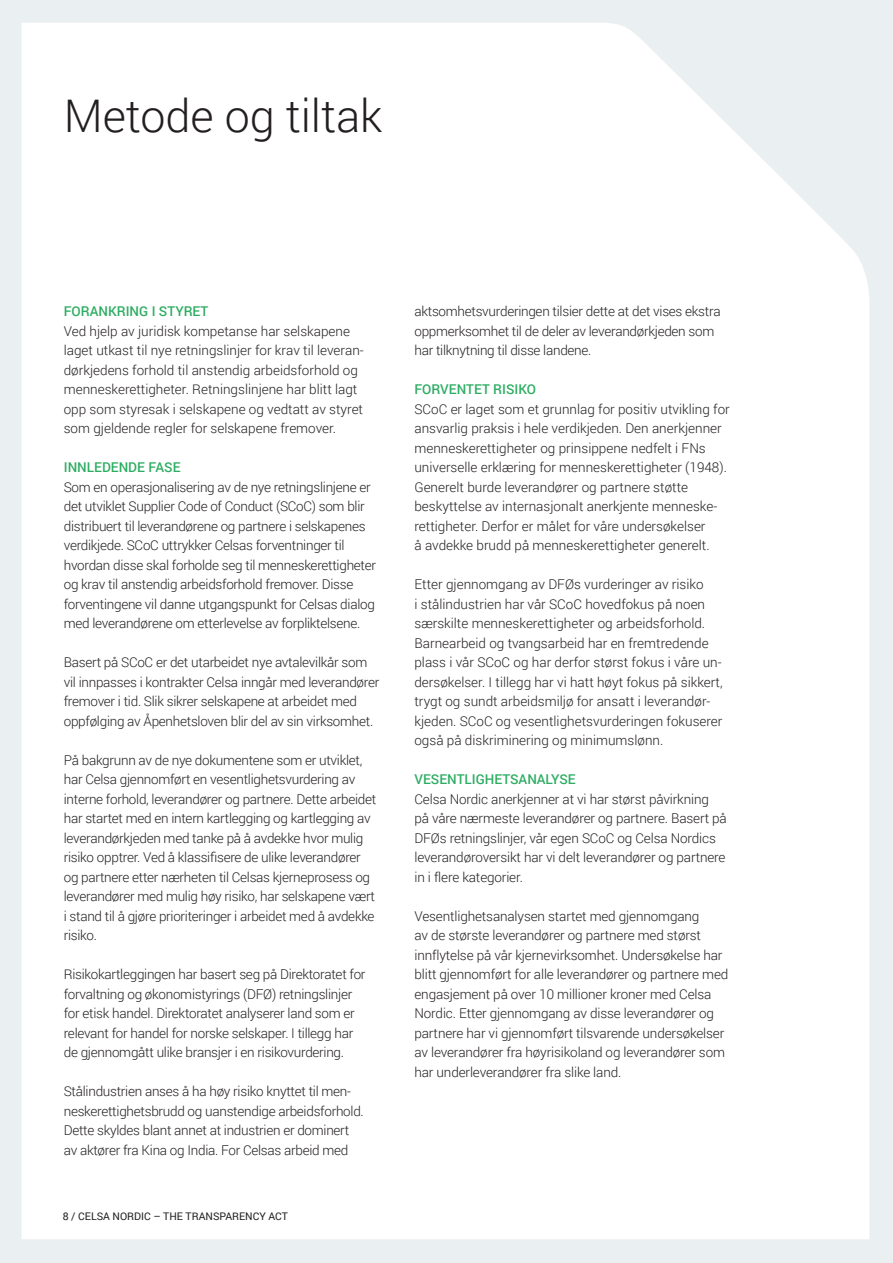
<style>
.page{position:relative;width:893px;height:1263px;background:#fff}
.page>*{position:absolute;margin:0;border:0;box-sizing:border-box;transform-origin:0 0}
.t1{font:300 45px "Roboto";color:#231f20}
.t2{font:300 13.5px/19.5px "Roboto";letter-spacing:-.015em;color:#231f20}
.t3{font:500 13.5px "Roboto";color:#2dad62}
.t4{font:10.5px "Roboto";color:#231f20}
</style>
<div class="page">
<div style="left:0;top:0;width:892px;height:1263px;background:#eaf0f1"></div>
<div style="left:22px;top:23px;width:847px;height:1216px;background:#fff"></div>
<h1 class="t1" style="left:64px;top:85px;width:320px">Metode og tiltak</h1>
<p class="t3" style="left:64px;top:302px;width:146px">FORANKRING I STYRET</p>
<p class="t2" style="left:64px;top:321px;width:301px">Ved hjelp av juridisk kompetanse har selskapene laget utkast til nye retningslinjer for krav til leveran&shy;dørkjedens forhold til anstendig arbeidsforhold og menneskerettigheter. Retningslinjene har blitt lagt opp som styresak i selskapene og vedtatt av styret som gjeldende regler for selskapene fremover.</p>
<p class="t3" style="left:64px;top:458px;width:118px">INNLEDENDE FASE</p>
<p class="t2" style="left:64px;top:477px;width:314px">Som en operasjonalisering av de nye retningslinjene er det utviklet Supplier Code of Conduct (SCoC) som blir distribuert til leverandørene og partnere i selskapenes verdikjede. SCoC uttrykker Celsas forventninger til hvordan disse skal forholde seg til menneskerettigheter og krav til anstendig arbeidsforhold fremover. Disse forventingene vil danne utgangspunkt for Celsas dialog med leverandørene om etterlevelse av forpliktelsene.</p>
<p class="t2" style="left:64px;top:652px;width:317px">Basert på SCoC er det utarbeidet nye avtalevilkår som vil innpasses i kontrakter Celsa inngår med leverandører fremover i tid. Slik sikrer selskapene at arbeidet med oppfølging av Åpenhetsloven blir del av sin virksomhet.</p>
<p class="t2" style="left:64px;top:750px;width:314px">På bakgrunn av de nye dokumentene som er utviklet, har Celsa gjennomført en vesentlighetsvurdering av interne forhold, leverandører og partnere. Dette arbeidet har startet med en intern kartlegging og kartlegging av leverandørkjeden med tanke på å avdekke hvor mulig risiko opptrer. Ved å klassifisere de ulike leverandører og partnere etter nærheten til Celsas kjerneprosess og leverandører med mulig høy risiko, har selskapene vært i stand til å gjøre prioriteringer i arbeidet med å avdekke risiko.</p>
<p class="t2" style="left:64px;top:964px;width:303px">Risikokartleggingen har basert seg på Direktoratet for forvaltning og økonomistyrings (DFØ) retningslinjer for etisk handel. Direktoratet analyserer land som er relevant for handel for norske selskaper. I tillegg har de gjennomgått ulike bransjer i en risikovurdering.</p>
<p class="t2" style="left:64px;top:1081px;width:302px">Stålindustrien anses å ha høy risiko knyttet til men&shy;neskerettighetsbrudd og uanstendige arbeidsforhold.<br>Dette skyldes blant annet at industrien er dominert av aktører fra Kina og India. For Celsas arbeid med</p>
<p class="t4" style="left:63px;top:1209px;width:227px">8 / CELSA NORDIC – THE TRANSPARENCY ACT</p>
<p class="t2" style="left:414px;top:301px;width:308px">aktsomhetsvurderingen tilsier dette at det vises ekstra oppmerksomhet til de deler av leverandørkjeden som har tilknytning til disse landene.</p>
<p class="t3" style="left:414px;top:380px;width:123px">FORVENTET RISIKO</p>
<p class="t2" style="left:414px;top:399px;width:317px">SCoC er laget som et grunnlag for positiv utvikling for ansvarlig praksis i hele verdikjeden. Den anerkjenner menneskerettigheter og prinsippene nedfelt i FNs universelle erklæring for menneskerettigheter (1948).<br>Generelt burde leverandører og partnere støtte beskyttelse av internasjonalt anerkjente menneske&shy;rettigheter. Derfor er målet for våre undersøkelser<br>å avdekke brudd på menneskerettigheter generelt.</p>
<p class="t2" style="left:414px;top:574px;width:310px">Etter gjennomgang av DFØs vurderinger av risiko<br>i stålindustrien har vår SCoC hovedfokus på noen særskilte menneskerettigheter og arbeidsforhold.<br>Barnearbeid og tvangsarbeid har en fremtredende plass i vår SCoC og har derfor størst fokus i våre un&shy;dersøkelser. I tillegg har vi hatt høyt fokus på sikkert, trygt og sundt arbeidsmiljø for ansatt i leverandør&shy;kjeden. SCoC og vesentlighetsvurderingen fokuserer også på diskriminering og minimumslønn.</p>
<p class="t3" style="left:414px;top:770px;width:163px">VESENTLIGHETSANALYSE</p>
<p class="t2" style="left:414px;top:789px;width:314px">Celsa Nordic anerkjenner at vi har størst påvirkning på våre nærmeste leverandører og partnere. Basert på DFØs retningslinjer, vår egen SCoC og Celsa Nordics leverandøroversikt har vi delt leverandører og partnere in i flere kategorier.</p>
<p class="t2" style="left:414px;top:906px;width:315px">Vesentlighetsanalysen startet med gjennomgang<br>av de største leverandører og partnere med størst innflytelse på vår kjernevirksomhet. Undersøkelse har blitt gjennomført for alle leverandører og partnere med engasjement på over 10 millioner kroner med Celsa Nordic. Etter gjennomgang av disse leverandører og partnere har vi gjennomført tilsvarende undersøkelser av leverandører fra høyrisikoland og leverandører som har underleverandører fra slike land.</p>
</div>
